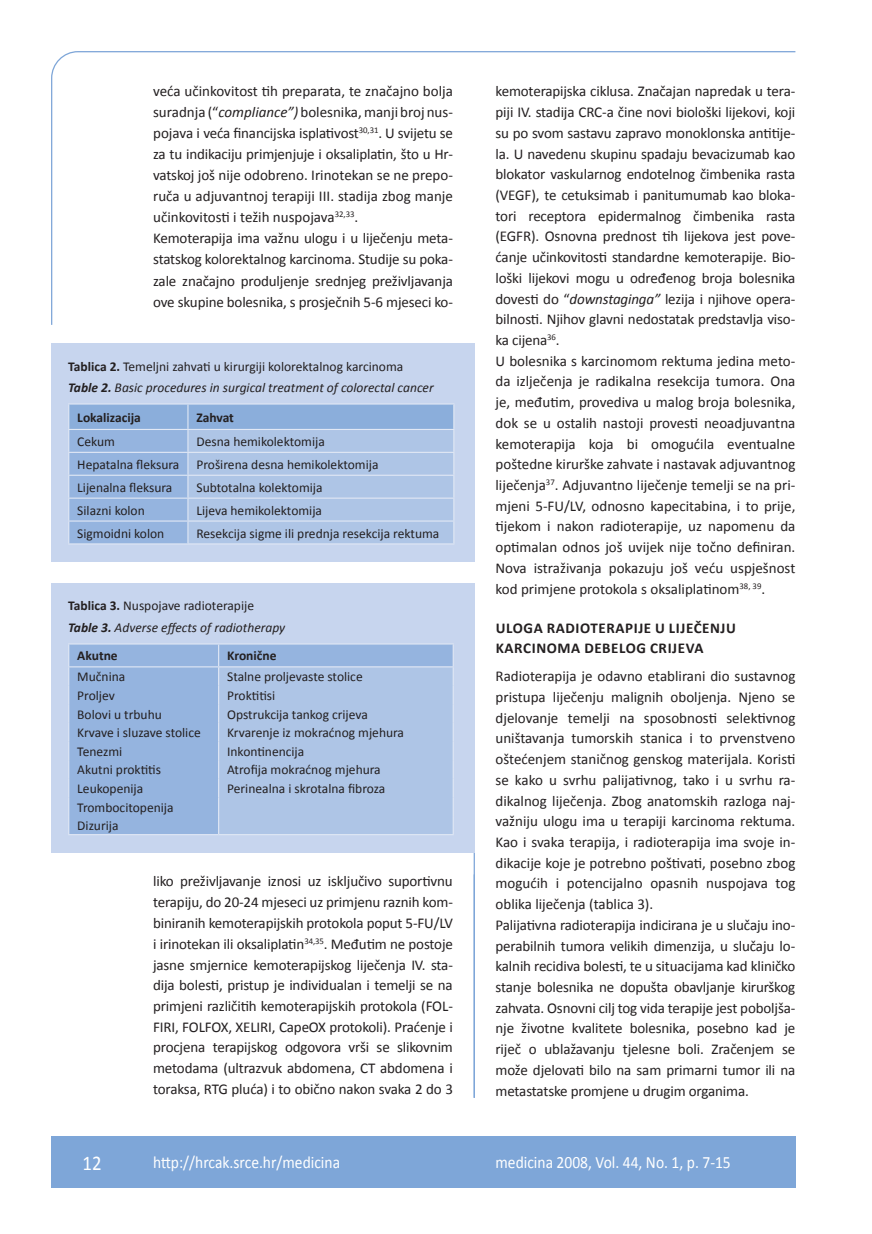
<style>
.page{position:relative;width:872px;height:1234px;background:#fff}
.page>*{position:absolute;margin:0;border:0;box-sizing:border-box;transform-origin:0 0}
.t1{font:21px "Calibri";color:#fff;scale:.9 1}
.t2{font:17.25px "Calibri";color:#fff;scale:.9 1}
.t3{font:15px/20.7px "Calibri";letter-spacing:-.01em;color:#231f20}
.t4{font:700 15px/20.7px "Calibri";letter-spacing:.04em;color:#231f20}
.t5{font:13.5px/18.6px "Calibri";color:#231f20}
.t6{font:italic 13.5px/21.6px "Calibri";color:#231f20}
.t7{font:700 13.5px "Calibri";color:#231f20}
.s1{font-style:italic}
.s2{font-weight:700;font-style:normal}
.s3{font-style:normal}
.s4{font-weight:700}
</style>
<div class="page">
<svg style="left:51px;top:51px;width:745px;height:274px"></svg>
<div style="left:51px;top:343px;width:423px;height:218px;background:#c7d5ee"></div>
<hr style="left:68px;top:403px;width:120px;height:1px;background:#e1e8f5">
<hr style="left:188px;top:403px;width:266px;height:1px;background:#e1e8f5">
<svg style="left:68px;top:404px;width:386px;height:139px;background:#a4bee3"></svg>
<hr style="left:68px;top:543px;width:120px;height:1px;background:#e1e8f5">
<hr style="left:188px;top:543px;width:266px;height:1px;background:#e1e8f5">
<hr style="left:473px;top:628px;width:2px;height:469px;background:#7ea6d8">
<div style="left:51px;top:583px;width:423px;height:269px;background:#c7d5ee"></div>
<div style="left:69px;top:645px;width:149px;height:188px;background:#95b4df"></div>
<hr style="left:68px;top:643px;width:151px;height:1px;background:#e1e8f5">
<hr style="left:219px;top:643px;width:235px;height:1px;background:#e1e8f5">
<hr style="left:68px;top:666px;width:151px;height:1px;background:#e1e8f5">
<svg style="left:68px;top:644px;width:1px;height:189px"></svg>
<svg style="left:218px;top:644px;width:236px;height:189px;background:#acc3e5"></svg>
<hr style="left:68px;top:833px;width:151px;height:2px;background:#e1e8f5">
<hr style="left:219px;top:833px;width:235px;height:2px;background:#e1e8f5">
<div style="left:51px;top:1135px;width:744px;height:51px;background:#7ea6d8"></div>
<p class="t3" style="left:153px;top:80px;width:301px">veća učinkovitost tih preparata, te značajno bo-lja suradnja (“<span class="s1">compliance”)</span> bolesnika, manji broj nus&shy;pojava i veća financijska isplativost<sup>30,31</sup>. U svijetu se za tu indikaciju primjenjuje i oksaliplatin, što u Hr&shy;vatskoj još nije odobreno. Irinotekan se ne pre-po&shy;ruča u adjuvantnoj terapiji III. stadija zbog manje učin- kovitosti i težih nuspojava<sup>32,33</sup>.<br>Kemoterapija ima važnu ulogu i u liječenju meta&shy;statskog kolorektalnog karcinoma. Studije su poka&shy;zale značajno produljenje srednjeg preživlja-vanja ove skupine bolesnika, s prosječnih 5-6 mjeseci ko-</p>
<p class="t6" style="left:68px;top:354px;width:367px"><span class="s2">Tablica 2.</span> <span class="s3">Temeljni zahvati u kirurgiji kolorektalnog karcinoma<br></span><span class="s4">Table 2.</span> Basic procedures in surgical treatment of colorectal cancer</p>
<p class="t7" style="left:77px;top:409px;width:65px">Lokalizacija</p>
<p class="t7" style="left:196px;top:409px;width:39px">Zahvat</p>
<p class="t5" style="left:77px;top:431px;width:39px">Cekum</p>
<p class="t5" style="left:196px;top:431px;width:130px">Desna hemikolektomija</p>
<p class="t5" style="left:77px;top:454px;width:104px">Hepatalna fleksura</p>
<p class="t5" style="left:196px;top:454px;width:183px">Proširena desna hemikolektomija</p>
<p class="t5" style="left:77px;top:477px;width:97px">Lijenalna fleksura</p>
<p class="t5" style="left:196px;top:477px;width:128px">Subtotalna kolektomija</p>
<p class="t5" style="left:77px;top:500px;width:69px">Silazni kolon</p>
<p class="t5" style="left:196px;top:500px;width:127px">Lijeva hemikolektomija</p>
<p class="t5" style="left:77px;top:523px;width:89px">Sigmoidni kolon</p>
<p class="t5" style="left:196px;top:523px;width:244px">Resekcija sigme ili prednja resekcija rektuma</p>
<p class="t6" style="left:68px;top:594px;width:219px"><span class="s2">Tablica 3.</span> <span class="s3">Nuspojave radioterapije<br></span><span class="s4">Table 3.</span> Adverse effects of radiotherapy</p>
<p class="t7" style="left:77px;top:647px;width:42px">Akutne</p>
<p class="t7" style="left:227px;top:647px;width:51px">Kronične</p>
<p class="t5" style="left:77px;top:666px;width:50px">Mučnina</p>
<p class="t5" style="left:227px;top:666px;width:137px">Stalne proljevaste stolice</p>
<p class="t5" style="left:77px;top:685px;width:39px">Proljev</p>
<p class="t5" style="left:227px;top:685px;width:50px">Proktitisi</p>
<p class="t5" style="left:77px;top:704px;width:86px">Bolovi u trbuhu</p>
<p class="t5" style="left:227px;top:704px;width:142px">Opstrukcija tankog crijeva</p>
<p class="t5" style="left:77px;top:722px;width:125px">Krvave i sluzave stolice</p>
<p class="t5" style="left:227px;top:722px;width:178px">Krvarenje iz mokraćnog mjehura</p>
<p class="t5" style="left:77px;top:741px;width:46px">Tenezmi</p>
<p class="t5" style="left:227px;top:741px;width:79px">Inkontinencija</p>
<p class="t5" style="left:77px;top:759px;width:85px">Akutni proktitis</p>
<p class="t5" style="left:227px;top:759px;width:155px">Atrofija mokraćnog mjehura</p>
<p class="t5" style="left:77px;top:778px;width:67px">Leukopenija</p>
<p class="t5" style="left:227px;top:778px;width:160px">Perinealna i skrotalna fibroza</p>
<p class="t5" style="left:77px;top:797px;width:98px">Trombocitopenija<br>Dizurija</p>
<p class="t3" style="left:153px;top:870px;width:301px;text-align:justify">liko preživljavanje iznosi uz isključivo suportivnu terapiju, do 20-24 mjeseci uz primjenu raznih kom&shy;biniranih kemoterapijskih protokola poput 5-FU/LV i irinotekan ili oksaliplatin<sup>34,35</sup>. Međutim ne postoje jasne smjernice kemoterapijskog liječenja IV. sta&shy;dija bolesti, pristup je individualan i temelji se na primjeni različitih kemoterapijskih protokola (FOL-FIRI, FOLFOX, XELIRI, CapeOX protokoli). Praćenje i procjena terapij-skog odgovora vrši se slikovnim metodama (ultrazvuk abdomena, CT abdomena i toraksa, Rtg pluća) i to obično nakon svaka 2 do 3</p>
<p class="t3" style="left:495px;top:80px;width:301px">kemoterapijska ciklusa. Značajan napredak u tera&shy;piji IV. stadija CRC-a čine novi biološki lijekovi, koji su po svom sastavu zapravo monoklonska antitije&shy;la. U navedenu skupinu spadaju bevacizumab kao blokator vaskularnog endotelnog čimbenika rasta (VEGF), te cetuksimab i panitumumab kao bloka&shy;tori receptora epidermalnog čim- benika rasta (EGFR). Osnovna prednost tih lijekova jest pove&shy;ćanje učinkovitosti standardne kemoterapije. Bio&shy;loški lijekovi mogu u određenog broja bolesnika dovesti do “<span class="s1">downstaginga”</span> lezija i njihove opera&shy;bilnosti. Njihov glavni nedostatak predstavlja viso&shy;ka cijena<sup>36</sup>.<br>U bolesnika s karcinomom rektuma jedina meto&shy;da izlječenja je radikalna resekcija tumora. Ona je, međutim, provediva u malog broja bolesnika, dok se u ostalih nastoji provesti neoadjuvantna kemoterapija koja bi omogućila eventualne pošted- ne kirurške zahvate i nastavak adjuvantnog liječenja<sup>37</sup>. Adjuvantno liječenje temelji se na pri&shy;mjeni 5-FU/LV, odnosno kapecitabina, i to prije, tijekom i nakon radioterapije, uz napomenu da optimalan odnos još uvijek nije točno definiran.<br>Nova istraživanja pokazuju još veću uspješnost kod primjene protokola s oksaliplatinom<sup>38,</sup> <sup>39</sup>.</p>
<p class="t4" style="left:496px;top:616px;width:242px">ULOGA RADIOTERAPIJE U LIJEČENJU<br>KARCINOMA DEBELOG CRIJEVA</p>
<p class="t3" style="left:495px;top:665px;width:301px">Radioterapija je odavno etablirani dio sustavnog pristupa liječenju malignih oboljenja. Njeno se djelo-vanje temelji na sposobnosti selektivnog uništa-vanja tumorskih stanica i to prvenstveno ošte-ćenjem staničnog genskog materijala. Koristi se kako u svrhu palijativnog, tako i u svrhu ra&shy;dikalnog liječenja. Zbog anatomskih razloga naj&shy;važniju ulogu ima u terapiji karcinoma rektuma.<br>Kao i svaka terapija, i radioterapija ima svoje in&shy;dikacije koje je potrebno poštivati, posebno zbog mogućih i potencijalno opasnih nuspojava tog oblika liječenja (tablica 3).<br>Palijativna radioterapija indicirana je u slučaju ino&shy;perabilnih tumora velikih dimenzija, u slučaju lo&shy;kalnih recidiva bolesti, te u situacijama kad kliničko stanje bolesnika ne dopušta obavljanje kirurškog zahvata. Osnovni cilj tog vida terapije jest pobolj-ša&shy;nje životne kvalitete bolesnika, posebno kad je riječ o ublažavanju tjelesne boli. Zračenjem se može djelovati bilo na sam primarni tumor ili na meta-statske promjene u drugim organima.</p>
<h1 class="t1" style="left:82px;top:1149px;width:23px">12</h1>
<p class="t2" style="left:153px;top:1150px;width:209px">http://hrcak.srce.hr/medicina</p>
<p class="t2" style="left:495px;top:1151px;width:263px">medicina 2008, Vol. 44, No. 1, p. 7-15</p>
</div>
